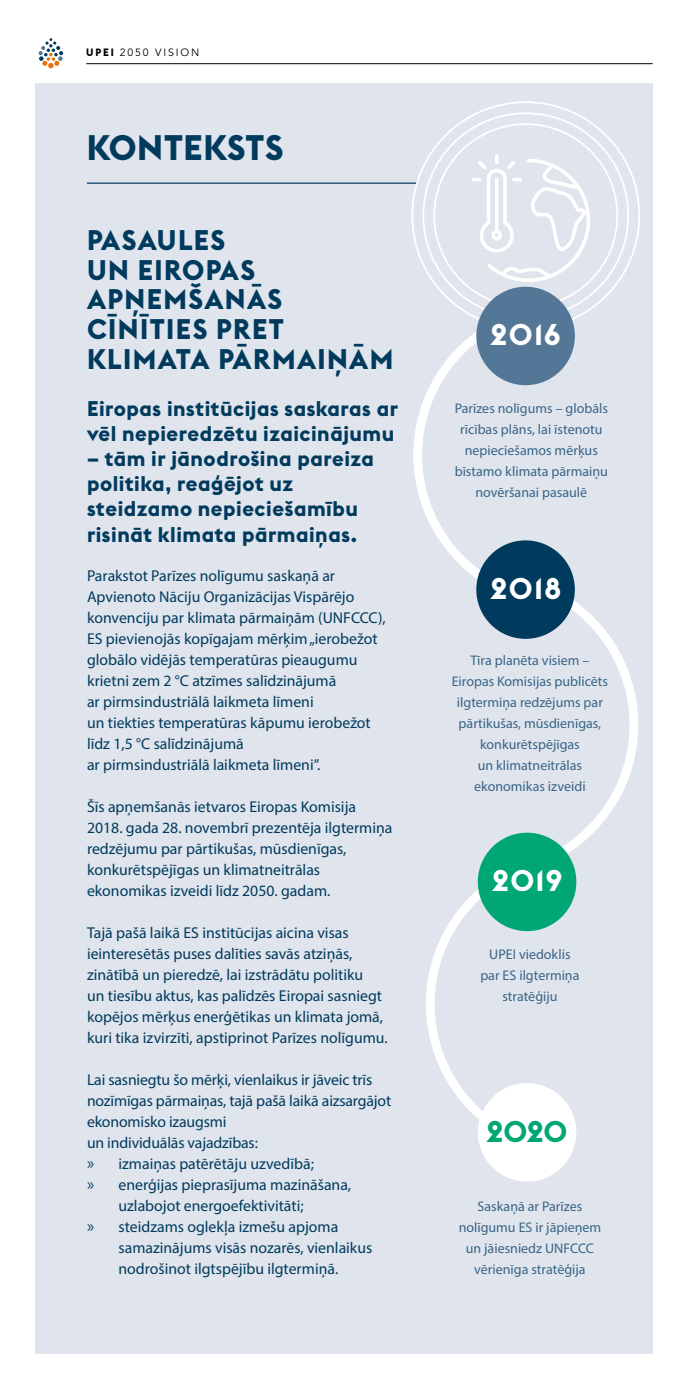
<style>
.page{position:relative;width:695px;height:1389px;background:#fff}
.page>*{position:absolute;margin:0;border:0;box-sizing:border-box;transform-origin:0 0}
.t1{font:700 35px "Euclid Flex";letter-spacing:.02em;color:#003a5d}
.t2{font:700 29.57px "Euclid Flex";color:#fff}
.t3{font:700 29.57px "Euclid Flex";color:#00a774}
.t4{font:700 28px/29.8px "Euclid Flex";letter-spacing:.05em;color:#003a5d}
.t5{font:700 21px/25.2px "Euclid Flex";letter-spacing:.025em;color:#003a5d}
.t6{font:15.75px/21px "Myriad Pro";color:#003a5d}
.t7{font:14px/21px "Myriad Pro";color:#396588;text-align:center}
.t8{font:10.5px "Avenir LT Std";letter-spacing:.175em;color:#000}
.s1{font-family:"Euclid Flex";font-weight:700}
.s2{font-family:"Koz Go Pr 6 N"}
</style>
<div class="page">
<div style="left:35px;top:84px;width:617px;height:1270px;background:#e0e4ed"></div>
<hr style="left:87px;top:183px;width:521px;height:1px;background:#003a5d">
<hr style="left:86px;top:63px;width:566px;height:1px;background:#000">
<svg style="left:413px;top:298px;width:161px;height:280px"></svg>
<svg style="left:426px;top:889px;width:137px;height:230px"></svg>
<svg style="left:476px;top:568px;width:162px;height:314px"></svg>
<svg style="left:39px;top:38px;width:24px;height:30px"></svg>
<svg style="left:412px;top:102px;width:227px;height:227px"></svg>
<svg style="left:423px;top:113px;width:205px;height:205px"></svg>
<div style="left:434px;top:124px;width:183px;height:183px;background:#e0e4ed;border-radius:50%"></div>
<div style="left:476px;top:287px;width:98px;height:98px;background:#547797;border-radius:50%"></div>
<div style="left:476px;top:540px;width:98px;height:99px;background:#003a5d;border-radius:50%"></div>
<div style="left:477px;top:833px;width:99px;height:98px;background:#00a774;border-radius:50%"></div>
<div style="left:477px;top:1083px;width:99px;height:99px;background:#fff;border-radius:50%"></div>
<svg style="left:471px;top:154px;width:119px;height:128px"></svg>
<p class="t8" style="left:86px;top:46px;width:114px"><span class="s1">UPEI</span> 2050 VISION</p>
<h1 class="t1" style="left:87px;top:128px;width:198px">KONTEKSTS</h1>
<h3 class="t4" style="left:87px;top:225px;width:308px">PASAULES<br>UN EIROPAS<br>APŅEMŠANĀS<br>CĪNĪTIES PRET<br>KLIMATA PĀRMAIŅĀM</h3>
<h3 class="t5" style="left:87px;top:396px;width:312px">Eiropas institūcijas saskaras ar vēl nepieredzētu izaicinājumu</h3>
<h3 class="t5" style="left:87px;top:446px;width:288px">– tām ir jānodrošina pareiza politika, reaģējot uz steidzamo nepieciešamību risināt klimata pārmaiņas.</h3>
<p class="t6" style="left:87px;top:565px;width:300px">Parakstot Parīzes nolīgumu saskaņā ar Apvienoto Nāciju Organizācijas Vispārējo konvenciju par klimata pārmaiņām (UNFCCC), ES pievienojās kopīgajam mērķim „ierobežot globālo vidējās temperatūras pieaugumu krietni zem 2 °C atzīmes salīdzinājumā<br>ar pirmsindustriālā laikmeta līmeni<br>un tiekties temperatūras kāpumu ierobežot līdz 1,5 °C salīdzinājumā<br>ar pirmsindustriālā laikmeta līmeni”.</p>
<p class="t6" style="left:87px;top:796px;width:307px">Šīs apņemšanās ietvaros Eiropas Komisija 2018. gada 28. novembrī prezentēja ilgtermiņa redzējumu par pārtikušas, mūsdienīgas, konkurētspējīgas un klimatneitrālas ekonomikas izveidi līdz 2050. gadam.</p>
<p class="t6" style="left:87px;top:922px;width:302px">Tajā pašā laikā ES institūcijas aicina visas ieinteresētās puses dalīties savās atziņās, zinātībā un pieredzē, lai izstrādātu politiku<br>un tiesību aktus, kas palīdzēs Eiropai sasniegt kopējos mērķus enerģētikas un klimata jomā, kuri tika izvirzīti, apstiprinot Parīzes nolīgumu.</p>
<p class="t6" style="left:87px;top:1069px;width:287px">Lai sasniegtu šo mērķi, vienlaikus ir jāveic trīs</p>
<p class="t6" style="left:87px;top:1090px;width:306px">nozīmīgas pārmaiņas, tajā pašā laikā aizsargājot</p>
<p class="t6" style="left:87px;top:1111px;width:141px">ekonomisko izaugsmi</p>
<p class="t6" style="left:87px;top:1132px;width:172px">un individuālās vajadzības:</p>
<p class="t6" style="left:87px;top:1153px;width:228px"><span class="s2">»</span> izmaiņas patērētāju uzvedībā;</p>
<p class="t6" style="left:87px;top:1174px;width:265px"><span class="s2">»</span> enerģijas pieprasījuma mazināšana,</p>
<p class="t6" style="left:118px;top:1195px;width:186px">uzlabojot energoefektivitāti;</p>
<p class="t6" style="left:87px;top:1216px;width:253px"><span class="s2">»</span> steidzams oglekļa izmešu apjoma</p>
<p class="t6" style="left:118px;top:1237px;width:255px">samazinājums visās nozarēs, vienlaikus</p>
<p class="t6" style="left:118px;top:1258px;width:221px">nodrošinot ilgtspējību ilgtermiņā.</p>
<h2 class="t2" style="left:490px;top:318px;width:71px">2016</h2>
<p class="t7" style="left:454px;top:397px;width:155px">Parīzes nolīgums – globāls rīcības plāns, lai īstenotu nepieciešamos mērķus bīstamo klimata pārmaiņu novēršanai pasaulē</p>
<h2 class="t2" style="left:490px;top:572px;width:72px">2018</h2>
<p class="t7" style="left:451px;top:649px;width:158px">Tīra planēta visiem –<br>Eiropas Komisijas publicēts ilgtermiņa redzējums par pārtikušas, mūsdienīgas, konkurētspējīgas<br>un klimatneitrālas ekonomikas izveidi</p>
<h2 class="t2" style="left:492px;top:864px;width:71px">2019</h2>
<p class="t7" style="left:480px;top:943px;width:101px">UPEI viedoklis par ES ilgtermiņa stratēģiju</p>
<h2 class="t3" style="left:486px;top:1114px;width:82px">2020</h2>
<p class="t7" style="left:458px;top:1195px;width:144px">Saskaņā ar Parīzes nolīgumu ES ir jāpieņem un jāiesniedz UNFCCC vērienīga stratēģija</p>
</div>
